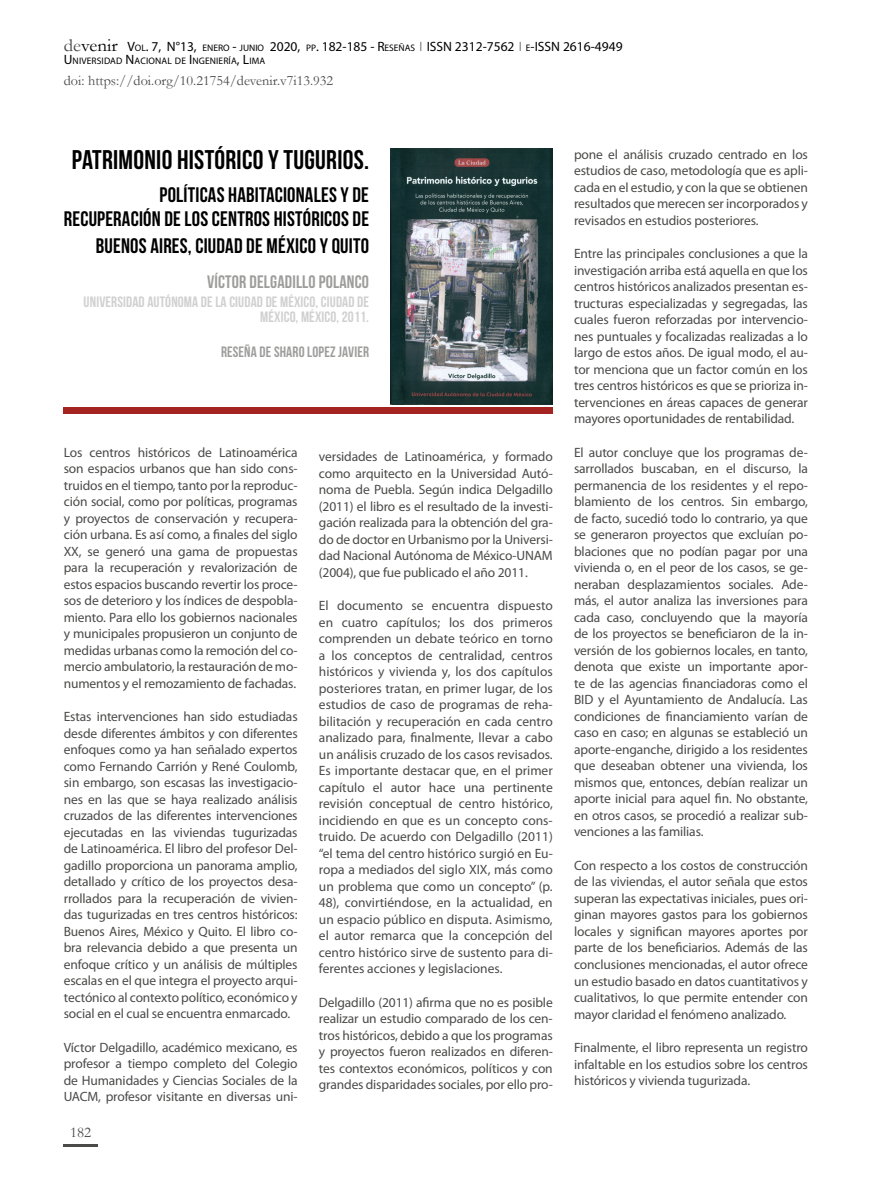
<style>
.page{position:relative;width:893px;height:1191px;background:#fff}
.page>*{position:absolute;margin:0;border:0;box-sizing:border-box;transform-origin:0 0}
.t1{font:27px "Bebas Neue";letter-spacing:.01em;color:#000}
.t2{font:21px/24px "Bebas Neue";letter-spacing:.01em;color:#000;text-align:right}
.t3{font:18px "Bebas Neue";letter-spacing:.01em;color:#9d9d9c}
.t4{font:15px/15px "Bebas Neue";letter-spacing:.01em;color:#d0d0d0;text-align:right}
.t5{font:15px "Bebas Neue";letter-spacing:.01em;color:#9d9d9c}
.t6{font:15px "Garamond";color:#4a4a49}
.t7{font:14.25px "Garamond";color:#4a4a49}
.t8{font:13.5px/16.5px "Myriad Pro";letter-spacing:-.01em;color:#4a4a49;text-align:justify}
.t9{font:13.5px "Myriad Pro";color:#000}
.t10{font:9.45px "Myriad Pro";letter-spacing:.015em;color:#000}
.s1{font-family:"Garamond";font-size:18px;color:#4a4a49}
.s2{font-family:"Garamond";font-size:18px}
.s3{font-size:9.45px}
.s4{font-size:13.5px}
</style>
<div class="page">
<div style="left:64px;top:407px;width:489px;height:7px;background:#a42422"></div>
<hr style="left:64px;top:1144px;width:34px;height:2px;background:#4a4a49">
<img style="left:390px;top:149px;width:163px;height:255px">
<p class="t9" style="left:64px;top:38px;width:370px"><span class="s1">de</span><span class="s2">venir</span> V<span class="s3">OL</span>. 7, N°13, <span class="s3">ENERO</span> - <span class="s3">JUNIO</span> 2020, <span class="s3">PP</span>. 182-185 - R<span class="s3">ESEÑAS</span> ISSN</p>
<p class="t9" style="left:455px;top:38px;width:87px">2312-7562 <span class="s3">E</span>-ISSN</p>
<p class="t9" style="left:563px;top:38px;width:61px">2616-4949</p>
<p class="t7" style="left:64px;top:71px;width:271px">doi: https://doi.org/10.21754/devenir.v7i13.932</p>
<p class="t10" style="left:64px;top:55px;width:203px"><span class="s4">U</span>NIVERSIDAD <span class="s4">N</span>ACIONAL DE <span class="s4">I</span> NGENIERÍA<span class="s4">, L</span>IMA</p>
<h1 class="t1" style="left:72px;top:145px;width:299px">PATRIMONIO HISTÓRICO Y TUGURIOS.</h1>
<h2 class="t2" style="left:64px;top:182px;width:307px">POLÍTICAS HABITACIONALES Y DE<br>RECUPERACIÓN DE LOS CENTROS HISTÓRICOS DE</h2>
<h2 class="t2" style="left:96px;top:233px;width:275px">BUENOS AIRES, CIUDAD DE MÉXICO Y QUITO</h2>
<h3 class="t3" style="left:207px;top:271px;width:163px">VÍCTOR DELGADILLO POLANCO</h3>
<p class="t4" style="left:84px;top:294px;width:287px">UNIVERSIDAD AUTÓNOMA DE LA CIUDAD DE MÉXICO, CIUDAD DE<br>MÉXICO, MÉXICO, 2011.</p>
<p class="t5" style="left:221px;top:343px;width:150px">RESEÑA DE SHARO LOPEZ JAVIER</p>
<p class="t8" style="left:64px;top:444px;width:235px">Los centros históricos de Latinoamérica son espacios urbanos que han sido cons&shy;truidos en el tiempo, tanto por la reproduc&shy;ción social, como por políticas, programas y proyectos de conservación y recupera&shy;ción urbana. Es así como, a finales del siglo XX, se generó una gama de propuestas para la recuperación y revalorización de estos espacios buscando revertir los proce&shy;sos de deterioro y los índices de despobla&shy;miento. Para ello los gobiernos nacionales y municipales propusieron un conjunto de medidas urbanas como la remoción del co&shy;mercio ambulatorio, la restauración de mo&shy;numentos y el remozamiento de fachadas.</p>
<p class="t8" style="left:64px;top:708px;width:235px">Estas intervenciones han sido estudiadas desde diferentes ámbitos y con diferentes enfoques como ya han señalado expertos como Fernando Carrión y René Coulomb, sin embargo, son escasas las investigacio&shy;nes en las que se haya realizado análisis cruzados de las diferentes intervenciones ejecutadas en las viviendas tugurizadas de Latinoamérica. El libro del profesor Del&shy;gadillo proporciona un panorama amplio, detallado y crítico de los proyectos desa&shy;rrollados para la recuperación de vivien&shy;das tugurizadas en tres centros históricos:<br>Buenos Aires, México y Quito. El libro co&shy;bra relevancia debido a que presenta un enfoque crítico y un análisis de múltiples escalas en el que integra el proyecto arqui&shy;tectónico al contexto político, económico y social en el cual se encuentra enmarcado.</p>
<p class="t8" style="left:64px;top:1039px;width:235px">Víctor Delgadillo, académico mexicano, es profesor a tiempo completo del Colegio de Humanidades y Ciencias Sociales de la UACM, profesor visitante en diversas uni-</p>
<p class="t6" style="left:70px;top:1122px;width:23px">182</p>
<p class="t8" style="left:319px;top:448px;width:235px">versidades de Latinoamérica, y formado como arquitecto en la Universidad Autó&shy;noma de Puebla. Según indica Delgadillo (2011) el libro es el resultado de la investi&shy;gación realizada para la obtención del gra&shy;do de doctor en Urbanismo por la Universi&shy;dad Nacional Autónoma de México-UNAM (2004), que fue publicado el año 2011.</p>
<p class="t8" style="left:319px;top:597px;width:235px">El documento se encuentra dispuesto en cuatro capítulos; los dos primeros comprenden un debate teórico en torno a los conceptos de centralidad, centros históricos y vivienda y, los dos capítulos posteriores tratan, en primer lugar, de los estudios de caso de programas de reha&shy;bilitación y recuperación en cada centro analizado para, finalmente, llevar a cabo un análisis cruzado de los casos revisados.<br>Es importante destacar que, en el primer capítulo el autor hace una pertinente revisión conceptual de centro histórico, incidiendo en que es un concepto cons&shy;truido. De acuerdo con Delgadillo (2011) “el tema del centro histórico surgió en Eu&shy;ropa a mediados del siglo XIX, más como un problema que como un concepto” (p.<br>48), convirtiéndose, en la actualidad, en un espacio público en disputa. Asimismo, el autor remarca que la concepción del centro histórico sirve de sustento para di&shy;ferentes acciones y legislaciones.</p>
<p class="t8" style="left:319px;top:994px;width:235px">Delgadillo (2011) afirma que no es posible realizar un estudio comparado de los cen&shy;tros históricos, debido a que los programas y proyectos fueron realizados en diferen&shy;tes contextos económicos, políticos y con grandes disparidades sociales, por ello pro-</p>
<p class="t8" style="left:574px;top:146px;width:235px">pone el análisis cruzado centrado en los estudios de caso, metodología que es apli&shy;cada en el estudio, y con la que se obtienen resultados que merecen ser incorporados y revisados en estudios posteriores.</p>
<p class="t8" style="left:574px;top:245px;width:235px">Entre las principales conclusiones a que la investigación arriba está aquella en que los centros históricos analizados presentan es&shy;tructuras especializadas y segregadas, las cuales fueron reforzadas por intervencio&shy;nes puntuales y focalizadas realizadas a lo largo de estos años. De igual modo, el au&shy;tor menciona que un factor común en los tres centros históricos es que se prioriza in&shy;tervenciones en áreas capaces de generar mayores oportunidades de rentabilidad.</p>
<p class="t8" style="left:574px;top:444px;width:235px">El autor concluye que los programas de&shy;sarrollados buscaban, en el discurso, la permanencia de los residentes y el repo&shy;blamiento de los centros. Sin embargo, de facto, sucedió todo lo contrario, ya que se generaron proyectos que excluían po&shy;blaciones que no podían pagar por una vivienda o, en el peor de los casos, se ge&shy;neraban desplazamientos sociales. Ade&shy;más, el autor analiza las inversiones para cada caso, concluyendo que la mayoría de los proyectos se beneficiaron de la in&shy;versión de los gobiernos locales, en tanto, denota que existe un importante apor&shy;te de las agencias financiadoras como el BID y el Ayuntamiento de Andalucía. Las condiciones de financiamiento varían de caso en caso; en algunas se estableció un aporte-enganche, dirigido a los residentes que deseaban obtener una vivienda, los mismos que, entonces, debían realizar un aporte inicial para aquel fin. No obstante, en otros casos, se procedió a realizar sub&shy;venciones a las familias.</p>
<p class="t8" style="left:574px;top:857px;width:235px">Con respecto a los costos de construcción de las viviendas, el autor señala que estos superan las expectativas iniciales, pues ori&shy;ginan mayores gastos para los gobiernos locales y significan mayores aportes por parte de los beneficiarios. Además de las conclusiones mencionadas, el autor ofrece un estudio basado en datos cuantitativos y cualitativos, lo que permite entender con mayor claridad el fenómeno analizado.</p>
<p class="t8" style="left:574px;top:1039px;width:235px">Finalmente, el libro representa un registro infaltable en los estudios sobre los centros históricos y vivienda tugurizada.</p>
</div>
